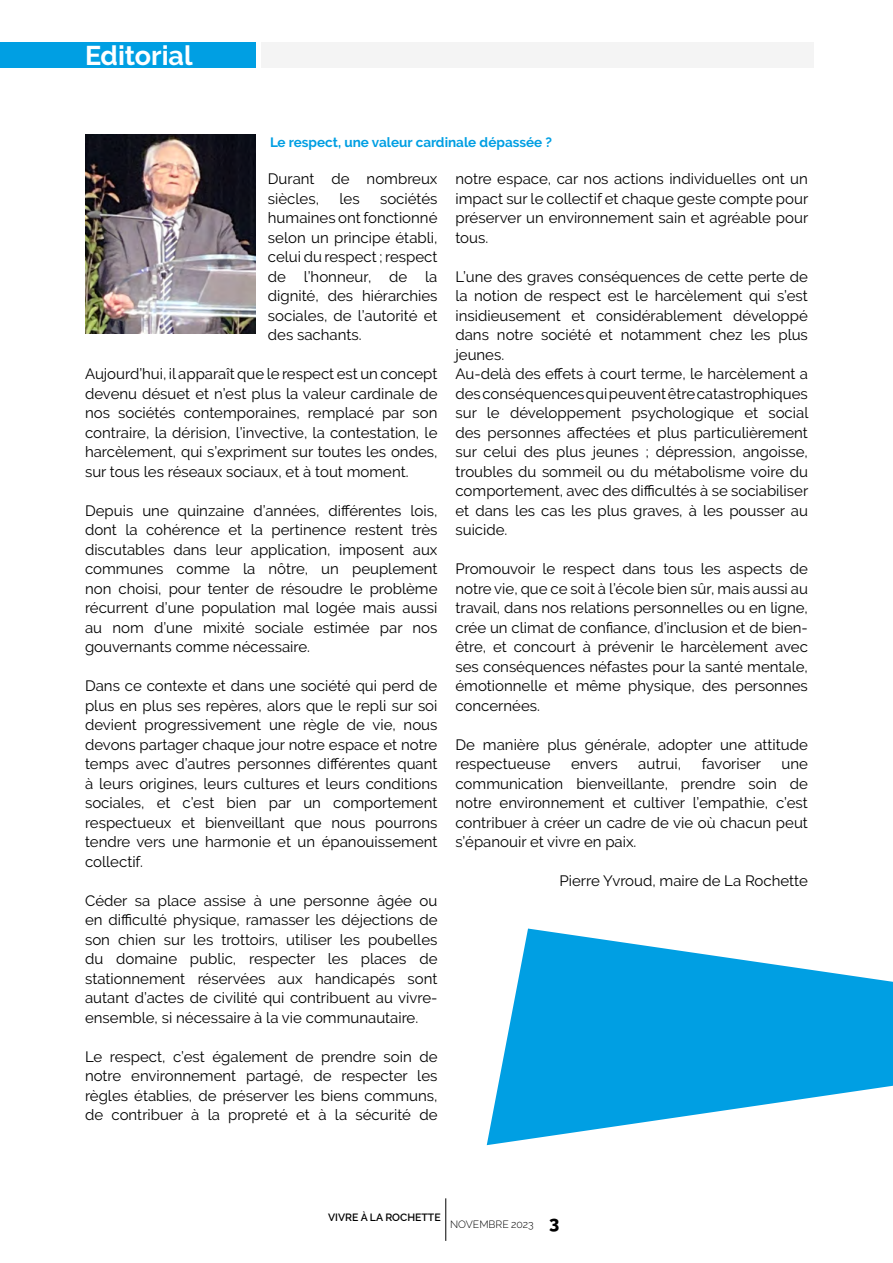
<style>
.page{position:relative;width:893px;height:1263px;background:#fff}
.page>*{position:absolute;margin:0;border:0;box-sizing:border-box;transform-origin:0 0}
.t1{font:700 27px "Raleway";color:#fff}
.t2{font:15px/19.5px "Raleway";color:#000;text-align:justify}
.t3{font:700 13.5px "Raleway";color:#009fe3}
.t4{font:600 10.5px "Raleway";color:#000}
.t5{font:300 10.5px "Raleway";color:#000}
.s1{font-weight:800;font-size:18px}
</style>
<div class="page">
<div style="left:0;top:43px;width:255px;height:25px;background:#009fe3"></div>
<div style="left:261px;top:43px;width:553px;height:25px;background:#f4f4f4"></div>
<hr style="left:445px;top:1198px;width:1px;height:43px;background:#000">
<svg style="left:487px;top:928px;width:406px;height:217px;fill:#009fe3"></svg>
<img style="left:85px;top:135px;width:170px;height:199px">
<h1 class="t1" style="left:85px;top:40px;width:109px">Editorial</h1>
<p class="t3" style="left:270px;top:135px;width:284px">Le respect, une valeur cardinale dépassée ?</p>
<p class="t2" style="left:268px;top:169px;width:171px">Durant de nombreux siècles,</p>
<p class="t2" style="left:268px;top:189px;width:171px;text-indent:112px">sociétés humaines ont fonctionné selon un principe établi, celui du respect ; respect de l’honneur, de la dignité, des hiérarchies sociales, de l’autorité et des sachants.</p>
<p class="t2" style="left:85px;top:364px;width:354px">Aujourd’hui, il apparaît que le respect est un concept devenu désuet et n’est plus la valeur cardinale de nos sociétés contemporaines, remplacé par son contraire, la dérision, l’invective, la contestation, le harcèlement, qui s’expriment sur toutes les ondes, sur tous les réseaux sociaux, et à tout moment.</p>
<p class="t2" style="left:85px;top:501px;width:354px">Depuis une quinzaine d’années, différentes lois, dont la cohérence et la pertinence restent très discutables dans leur application, imposent aux communes comme la nôtre, un peuplement non choisi, pour tenter de résoudre le problème récurrent d’une population mal logée mais aussi au nom d’une mixité sociale estimée par nos gouvernants comme nécessaire.</p>
<p class="t2" style="left:85px;top:676px;width:354px">Dans ce contexte et dans une société qui perd de plus en plus ses repères, alors que le repli sur soi devient progressivement une règle de vie, nous devons partager chaque jour notre espace et notre temps avec d’autres personnes différentes quant à leurs origines, leurs cultures et leurs conditions sociales, et c’est bien par un comportement respectueux et bienveillant que nous pourrons tendre vers une harmonie et un épanouissement collectif.</p>
<p class="t2" style="left:85px;top:891px;width:354px">Céder sa place assise à une personne âgée ou en difficulté physique, ramasser les déjections de son chien sur les trottoirs, utiliser les poubelles du domaine public, respecter les places de stationnement réservées aux handicapés sont autant d’actes de civilité qui contribuent au vivre&shy;ensemble, si nécessaire à la vie communautaire.</p>
<p class="t2" style="left:85px;top:1047px;width:354px">Le respect, c’est également de prendre soin de notre environnement partagé, de respecter les règles établies, de préserver les biens communs, de contribuer à la propreté et à la sécurité de</p>
<p class="t2" style="left:339px;top:189px;width:22px">les</p>
<p class="t2" style="left:455px;top:169px;width:354px">notre espace, car nos actions individuelles ont un impact sur le collectif et chaque geste compte pour préserver un environnement sain et agréable pour tous.</p>
<p class="t2" style="left:455px;top:267px;width:354px;text-align:left">L’une des graves conséquences de cette perte de la notion de respect est le harcèlement qui s’est insidieusement et considérablement développé dans notre société et notamment chez les plus jeunes.<br>Au-delà des effets à court terme, le harcèlement a des conséquences qui peuvent être catastrophiques sur le développement psychologique et social des personnes affectées et plus particulièrement sur celui des plus jeunes ; dépression, angoisse, troubles du sommeil ou du métabolisme voire du comportement, avec des difficultés à se sociabiliser et dans les cas les plus graves, à les pousser au suicide.</p>
<p class="t2" style="left:455px;top:559px;width:354px">Promouvoir le respect dans tous les aspects de notre vie, que ce soit à l’école bien sûr, mais aussi au travail, dans nos relations personnelles ou en ligne, crée un climat de confiance, d’inclusion et de bien&shy;être, et concourt à prévenir le harcèlement avec ses conséquences néfastes pour la santé mentale, émotionnelle et même physique, des personnes concernées.</p>
<p class="t2" style="left:455px;top:735px;width:354px">De manière plus générale, adopter une attitude respectueuse</p>
<p class="t2" style="left:571px;top:754px;width:48px">envers</p>
<p class="t2" style="left:638px;top:754px;width:44px">autrui,</p>
<p class="t2" style="left:702px;top:754px;width:61px">favoriser</p>
<p class="t2" style="left:455px;top:754px;width:354px;text-indent:326px">une communication bienveillante, prendre soin de notre environnement et cultiver l’empathie, c’est contribuer à créer un cadre de vie où chacun peut s’épanouir et vivre en paix.</p>
<p class="t2" style="left:559px;top:871px;width:250px">Pierre Yvroud, maire de La Rochette</p>
<p class="t4" style="left:328px;top:1211px;width:114px">VIVRE À LA ROCHETTE</p>
<p class="t5" style="left:450px;top:1218px;width:111px">NOVEMBRE 2023 <span class="s1">3</span></p>
</div>
